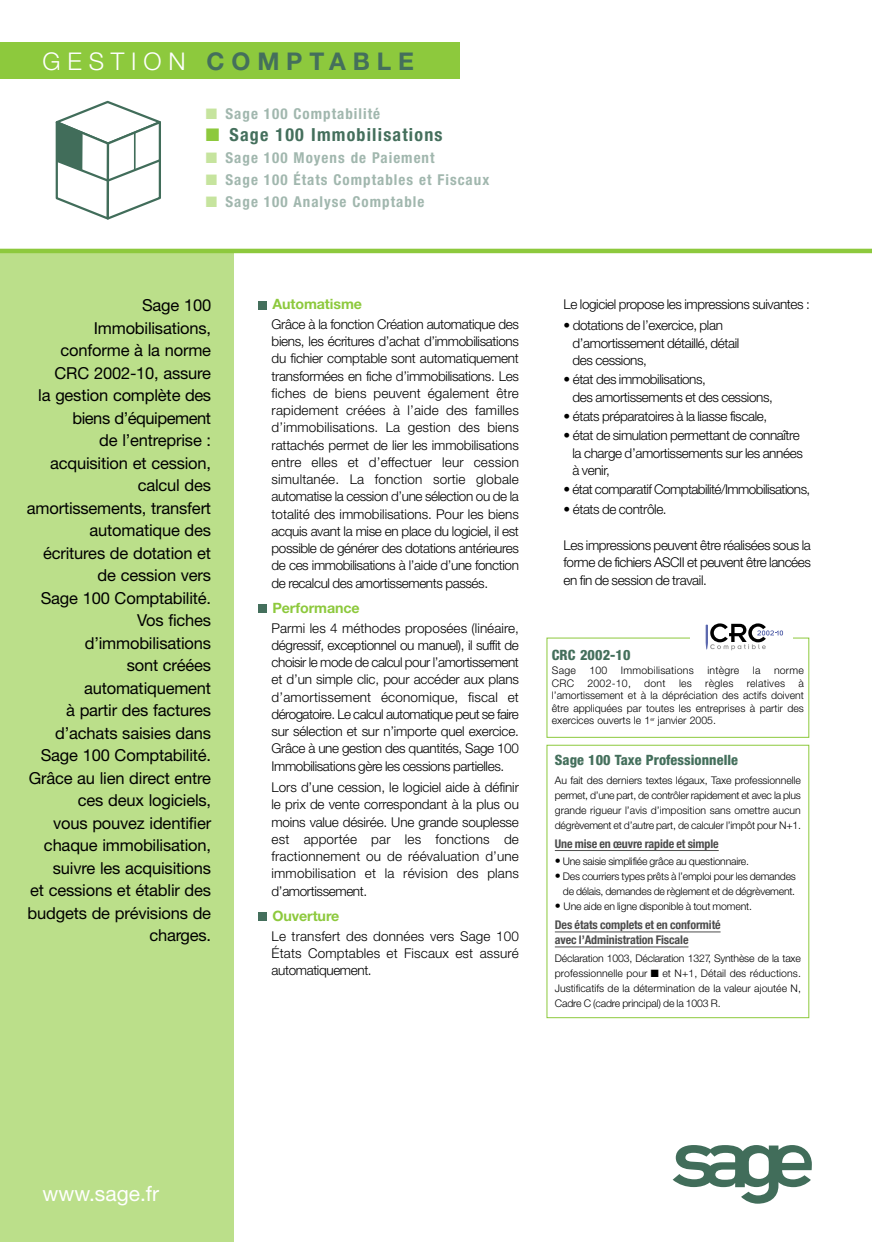
<style>
.page{position:relative;width:872px;height:1242px;background:#fff}
.page>*{position:absolute;margin:0;border:0;box-sizing:border-box;transform-origin:0 0}
.t1{font:700 24.45px "Helvetica Neue";letter-spacing:.28em;color:#446f5c}
.t2{font:21px "Helvetica Neue";color:#fff}
.t3{font:700 condensed 18px "Helvetica Neue";letter-spacing:.065em;color:#446f5c}
.t4{font:16.5px/22.5px "Helvetica Neue";letter-spacing:-.01em;color:#000;text-align:right}
.t5{font:700 condensed 15px "Helvetica Neue";letter-spacing:.065em;color:#a1b7ae}
.t6{font:800 condensed 14.25px "Helvetica Neue";letter-spacing:.005em;color:#446f5c}
.t7{font:700 14.25px "Helvetica Neue";letter-spacing:-.005em;color:#8dc93d}
.t8{font:300 13.5px/17.2px "Helvetica Neue";letter-spacing:-.03em;color:#000;text-align:justify}
.t9{font:700 condensed 12px/15px "Helvetica Neue";letter-spacing:-.01em;color:#4d4d4d}
.t10{font:300 10.5px/15px "Helvetica Neue";letter-spacing:-.015em;color:#000;text-align:justify}
.t11{font:300 10.5px "Helvetica Neue";letter-spacing:.02em;color:#000}
.s1{font-weight:300;color:#fff}
.s2{color:#c6e49e}
.s3{color:#8dc93d}
.s4{font-weight:400;font-stretch:condensed;font-size:12px}
</style>
<div class="page">
<div style="left:0;top:251px;width:234px;height:991px;background:#bbdf8a"></div>
<svg style="left:672px;top:1145px;width:140px;height:58px"></svg>
<hr style="left:0;top:249px;width:872px;height:4px;background:#8dc93d">
<div style="left:258px;top:912px;width:9px;height:9px;background:#446f5c"></div>
<div style="left:258px;top:604px;width:9px;height:9px;background:#446f5c"></div>
<div style="left:258px;top:301px;width:9px;height:8px;background:#446f5c"></div>
<div style="left:546px;top:745px;width:263px;height:273px;border:1px solid #8dc93d"></div>
<hr style="left:555px;top:850px;width:163px;height:1px;background:#4d4d4d">
<hr style="left:555px;top:931px;width:165px;height:1px;background:#4d4d4d">
<hr style="left:555px;top:946px;width:133px;height:1px;background:#4d4d4d">
<svg style="left:55px;top:101px;width:106px;height:119px"></svg>
<div style="left:0;top:43px;width:459px;height:36px;background:#8dc93d"></div>
<svg style="left:705px;top:623px;width:78px;height:28px"></svg>
<h1 class="t1" style="left:43px;top:53px;width:373px"><span class="s1">GESTION</span> COMPTABLE</h1>
<p class="t5" style="left:206px;top:108px;width:176px"><span class="s2">■</span> Sage 100 Comptabilité</p>
<h3 class="t3" style="left:206px;top:128px;width:238px"><span class="s3">■</span> Sage 100 Immobilisations</h3>
<p class="t5" style="left:206px;top:152px;width:230px"><span class="s2">■</span> Sage 100 Moyens de Paiement</p>
<p class="t5" style="left:206px;top:174px;width:285px"><span class="s2">■</span> Sage 100 États Comptables et Fiscaux</p>
<p class="t5" style="left:206px;top:197px;width:220px"><span class="s2">■</span> Sage 100 Analyse Comptable</p>
<p class="t4" style="left:27px;top:295px;width:186px">Sage 100<br>Immobilisations, conforme à la norme<br>CRC 2002-10, assure<br>la gestion complète des biens d’équipement<br>de l’entreprise : acquisition et cession, calcul des amortissements, transfert automatique des écritures de dotation et de cession vers<br>Sage 100 Comptabilité.<br>Vos fiches d’immobilisations<br>sont créées automatiquement<br>à partir des factures d’achats saisies dans<br>Sage 100 Comptabilité.<br>Grâce au lien direct entre ces deux logiciels,<br>vous pouvez identifier chaque immobilisation, suivre les acquisitions<br>et cessions et établir des budgets de prévisions de charges.</p>
<p class="t7" style="left:272px;top:299px;width:91px">Automatisme</p>
<p class="t8" style="left:271px;top:317px;width:249px">Grâce à la fonction Création automatique des biens, les écritures d’achat d’immobilisations du fichier comptable sont automatiquement transformées en fiche d’immobilisations. Les fiches de biens peuvent également être rapidement créées à l’aide des familles d’immobilisations. La gestion des biens rattachés permet de lier les immobilisations entre elles et d’effectuer leur cession simultanée. La fonction sortie globale automatise la cession d’une sélection ou de la totalité des immobilisations. Pour les biens acquis avant la mise en place du logiciel, il est possible de générer des dotations antérieures de ces immobilisations à l’aide d’une fonction de recalcul des amortissements passés.</p>
<p class="t7" style="left:272px;top:603px;width:89px">Performance</p>
<p class="t8" style="left:271px;top:620px;width:249px">Parmi les 4 méthodes proposées (linéaire, dégressif, exceptionnel ou manuel), il suffit de choisir le mode de calcul pour l’amortissement et d’un simple clic, pour accéder aux plans d’amortissement économique, fiscal et dérogatoire. Le calcul automatique peut se faire sur sélection et sur n’importe quel exercice.<br>Grâce à une gestion des quantités, Sage 100<br>Immobilisations gère les cessions partielles.</p>
<p class="t8" style="left:271px;top:780px;width:249px">Lors d’une cession, le logiciel aide à définir le prix de vente correspondant à la plus ou moins value désirée. Une grande souplesse est apportée par les fonctions de fractionnement ou de réévaluation d’une immobilisation et la révision des plans d’amortissement.</p>
<p class="t7" style="left:272px;top:911px;width:68px">Ouverture</p>
<p class="t8" style="left:272px;top:928px;width:249px">Le transfert des données vers Sage 100<br>États Comptables et Fiscaux est assuré automatiquement.</p>
<p class="t8" style="left:563px;top:297px;width:248px">Le logiciel propose les impressions suivantes :</p>
<p class="t8" style="left:572px;top:318px;width:168px;text-align:left;text-indent:-9px">• dotations de l’exercice, plan d’amortissement détaillé, détail des cessions,</p>
<p class="t8" style="left:572px;top:372px;width:202px;text-indent:-9px">• état des immobilisations,<br>des amortissements et des cessions,</p>
<p class="t8" style="left:563px;top:409px;width:205px">• états préparatoires à la liasse fiscale,</p>
<p class="t8" style="left:572px;top:428px;width:232px;text-align:left;text-indent:-9px">• état de simulation permettant de connaître la charge d’amortissements sur les années à venir,</p>
<p class="t8" style="left:563px;top:482px;width:248px">• état comparatif Comptabilité/Immobilisations,</p>
<p class="t8" style="left:563px;top:501px;width:105px">• états de contrôle.</p>
<p class="t8" style="left:563px;top:538px;width:249px">Les impressions peuvent être réalisées sous la forme de fichiers ASCII et peuvent être lancées en fin de session de travail.</p>
<p class="t6" style="left:552px;top:649px;width:80px">CRC 2002-10</p>
<p class="t10" style="left:552px;top:664px;width:26px">Sage</p>
<p class="t10" style="left:589px;top:664px;width:19px">100</p>
<p class="t11" style="left:621px;top:666px;width:74px">Immobilisations</p>
<p class="t11" style="left:707px;top:666px;width:33px">intègre</p>
<p class="t10" style="left:753px;top:664px;width:9px">la</p>
<p class="t10" style="left:774px;top:664px;width:31px">norme</p>
<p class="t10" style="left:552px;top:676px;width:24px">CRC</p>
<p class="t10" style="left:587px;top:676px;width:45px">2002-10,</p>
<p class="t10" style="left:644px;top:676px;width:23px">dont</p>
<p class="t10" style="left:679px;top:676px;width:14px">les</p>
<p class="t10" style="left:705px;top:676px;width:30px">règles</p>
<p class="t11" style="left:747px;top:679px;width:40px">relatives</p>
<p class="t10" style="left:552px;top:677px;width:254px;line-height:12.6px;text-indent:247px">à l’amortissement et à la dépréciation des actifs doivent être appliquées par toutes les entreprises à partir des exercices ouverts le 1<sup>er</sup> janvier 2005.</p>
<p class="t6" style="left:555px;top:754px;width:185px">Sage 100 Taxe Professionnelle</p>
<p class="t10" style="left:555px;top:773px;width:248px">Au fait des derniers textes légaux, Taxe professionnelle permet, d’une part, de contrôler rapidement et avec la plus grande rigueur l’avis d’imposition sans omettre aucun dégrèvement et d’autre part, de calculer l’impôt pour N+1.</p>
<p class="t9" style="left:555px;top:837px;width:165px">Une mise en œuvre rapide et simple</p>
<p class="t10" style="left:555px;top:855px;width:196px"><span class="s4">•</span> Une saisie simplifiée grâce au questionnaire.</p>
<p class="t10" style="left:555px;top:870px;width:243px;text-align:right"><span class="s4">•</span> Des courriers types prêts à l’emploi pour les demandes de délais, demandes de règlement et de dégrèvement.</p>
<p class="t10" style="left:555px;top:900px;width:199px"><span class="s4">•</span> Une aide en ligne disponible à tout moment.</p>
<p class="t9" style="left:555px;top:918px;width:167px">Des états complets et en conformité avec l’Administration Fiscale</p>
<p class="t10" style="left:555px;top:951px;width:248px">Déclaration 1003, Déclaration 1327, Synthèse de la taxe professionnelle pour ■ et N+1, Détail des réductions.<br>Justificatifs de la détermination de la valeur ajoutée N, Cadre C (cadre principal) de la 1003 R.</p>
<h2 class="t2" style="left:43px;top:1185px;width:118px">www.sage.fr</h2>
</div>
